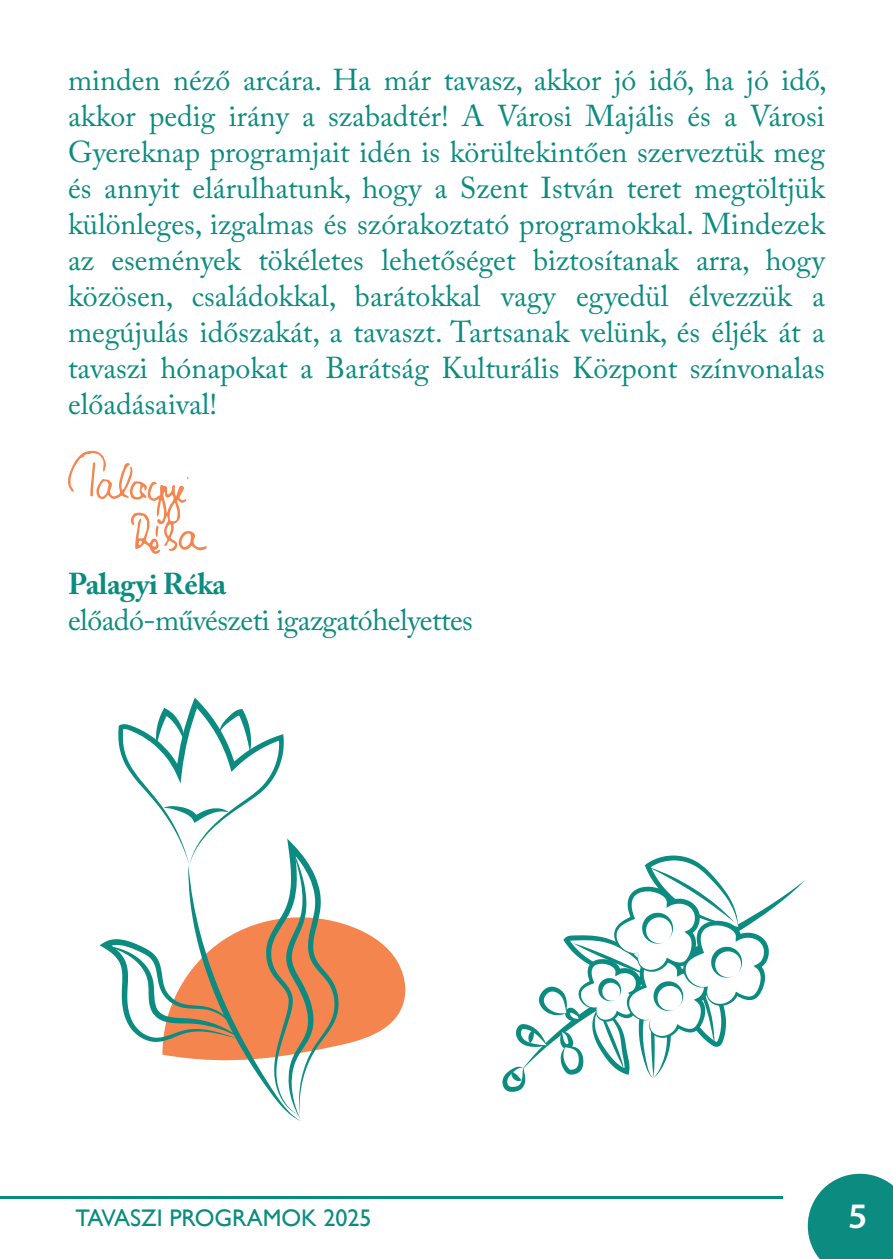
<style>
.page{position:relative;width:893px;height:1259px;background:#fff}
.page>*{position:absolute;margin:0;border:0;box-sizing:border-box;transform-origin:0 0}
.t1{font:600 36px "Myriad Pro";color:#fff}
.t2{font:30px/36px "Adobe Caslon Pro";letter-spacing:-.005em;color:#0c8c80;text-align:justify}
.t3{font:700 30px "Adobe Caslon Pro";letter-spacing:-.02em;color:#0c8c80}
.t4{font:24px "Gill Sans";color:#0c8c80}
</style>
<div class="page">
<hr style="left:0;top:1196px;width:782px;height:2px;background:#0c8c80">
<svg style="left:807px;top:1173px;width:86px;height:86px;background:#2b9a90"></svg>
<svg style="left:68px;top:450px;width:139px;height:104px"></svg>
<svg style="left:100px;top:697px;width:306px;height:424px"></svg>
<svg style="left:502px;top:855px;width:267px;height:237px"></svg>
<p class="t2" style="left:68px;top:62px;width:760px">minden néző arcára. Ha már tavasz, akkor jó idő, ha jó idő, akkor pedig irány a szabadtér! A Városi Majális és a Városi Gyereknap programjait idén is körültekintően szerveztük meg és annyit elárulhatunk, hogy a Szent István teret megtöltjük különleges, izgalmas és szórakoztató programokkal. Mindezek az események tökéletes lehetőséget biztosítanak arra, hogy közösen, családokkal, barátokkal vagy egyedül élvezzük a megújulás időszakát, a tavaszt. Tartsanak velünk, és éljék át a tavaszi hónapokat a Barátság Kulturális Központ színvonalas előadásaival!</p>
<p class="t3" style="left:68px;top:566px;width:160px">Palagyi Réka</p>
<p class="t2" style="left:68px;top:602px;width:406px">előadó-művészeti igazgatóhelyettes</p>
<p class="t4" style="left:75px;top:1204px;width:298px">TAVASZI PROGRAMOK 2025</p>
<p class="t1" style="left:848px;top:1193px;width:21px">5</p>
</div>
